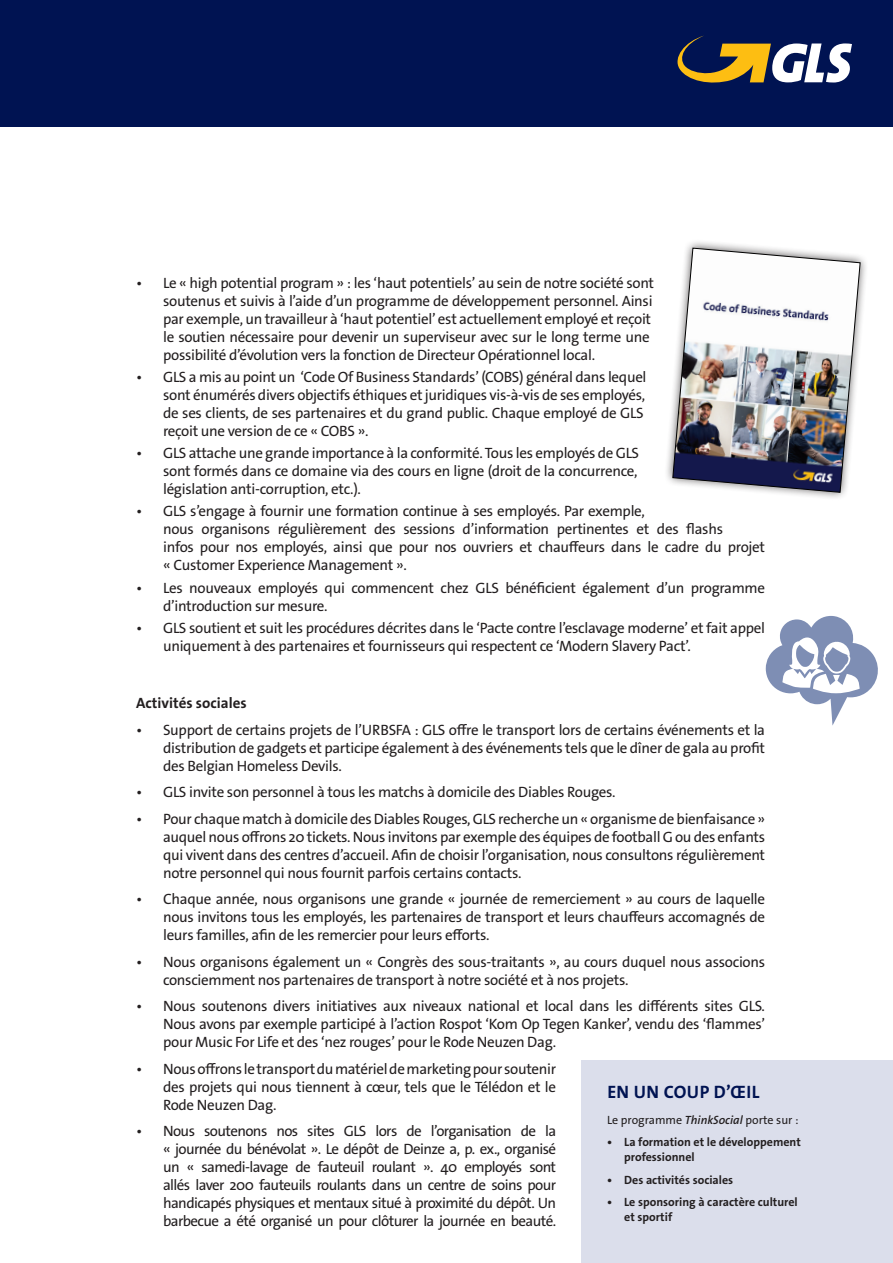
<style>
.page{position:relative;width:893px;height:1263px;background:#fff}
.page>*{position:absolute;margin:0;border:0;box-sizing:border-box;transform-origin:0 0}
.t1{font:700 18px "The Sans GLS";letter-spacing:.02em;color:#001352}
.t2{font:15px/18px "The Sans GLS";letter-spacing:-.02em;color:#231f20;text-align:justify}
.t3{font:700 15px "The Sans GLS";color:#231f20}
.t4{font:700 12px/15px "The Sans GLS";color:#231f20}
.t5{font:12px "The Sans GLS";color:#231f20}
.s1{font-weight:600;font-style:italic}
</style>
<div class="page">
<svg style="left:766px;top:616px;width:112px;height:109px"></svg>
<div style="left:582px;top:1060px;width:311px;height:203px;background:#d7dbe9"></div>
<div style="left:0;top:0;width:893px;height:126px;background:#001352"></div>
<svg style="left:677px;top:36px;width:175px;height:47px"></svg>
<div style="left:664px;top:239px;width:205px;height:262px;background:#231f20;opacity:.75"></div>
<img style="left:673px;top:248px;width:187px;height:244px">
<p class="t2" style="left:163px;top:274px;width:493px;text-align:left;text-indent:-27px">• Le « high potential program » : les ‘haut potentiels’ au sein de notre société sont soutenus et suivis à l’aide d’un programme de développement personnel. Ainsi par exemple, un travailleur à ‘haut potentiel’ est actuellement employé et reçoit le soutien nécessaire pour devenir un superviseur avec sur le long terme une possibilité d’évolution vers la fonction de Directeur Opérationnel local.</p>
<p class="t2" style="left:163px;top:368px;width:485px;text-align:left;text-indent:-27px">• GLS a mis au point un ‘Code Of Business Standards’ (COBS) général dans lequel sont énumérés divers objectifs éthiques et juridiques vis-à-vis de ses employés, de ses clients, de ses partenaires et du grand public. Chaque employé de GLS reçoit une version de ce « COBS ».</p>
<p class="t2" style="left:163px;top:444px;width:478px;text-indent:-27px">• GLS attache une grande importance à la conformité. Tous les employés de GLS sont formés dans ce domaine via des cours en ligne (droit de la concurrence, législation anti-corruption, etc.).</p>
<p class="t2" style="left:163px;top:502px;width:604px;text-align:left;text-indent:-27px">• GLS s’engage à fournir une formation continue à ses employés. Par exemple,<br>nous organisons régulièrement des sessions d’information pertinentes et des flashs<br>infos pour nos employés, ainsi que pour nos ouvriers et chauffeurs dans le cadre du projet « Customer Experience Management ».</p>
<p class="t2" style="left:163px;top:579px;width:604px;text-indent:-27px">• Les nouveaux employés qui commencent chez GLS bénéficient également d’un programme d’introduction sur mesure.</p>
<p class="t2" style="left:163px;top:619px;width:604px;text-indent:-27px">• GLS soutient et suit les procédures décrites dans le ‘Pacte contre l’esclavage moderne’ et fait appel uniquement à des partenaires et fournisseurs qui respectent ce ‘Modern Slavery Pact’.</p>
<p class="t3" style="left:136px;top:693px;width:112px">Activités sociales</p>
<p class="t2" style="left:163px;top:721px;width:604px;text-indent:-27px">• Support de certains projets de l’URBSFA : GLS offre le transport lors de certains événements et la distribution de gadgets et participe également à des événements tels que le dîner de gala au profit des Belgian Homeless Devils.</p>
<p class="t2" style="left:136px;top:783px;width:481px">• GLS invite son personnel à tous les matchs à domicile des Diables Rouges.</p>
<p class="t2" style="left:163px;top:810px;width:604px;text-indent:-27px">• Pour chaque match à domicile des Diables Rouges, GLS recherche un « organisme de bienfaisance » auquel nous offrons 20 tickets. Nous invitons par exemple des équipes de football G ou des enfants qui vivent dans des centres d’accueil. Afin de choisir l’organisation, nous consultons régulièrement notre personnel qui nous fournit parfois certains contacts.</p>
<p class="t2" style="left:163px;top:890px;width:604px;text-indent:-27px">• Chaque année, nous organisons une grande « journée de remerciement » au cours de laquelle nous invitons tous les employés, les partenaires de transport et leurs chauffeurs accomagnés de leurs familles, afin de les remercier pour leurs efforts.</p>
<p class="t2" style="left:163px;top:953px;width:604px;text-indent:-27px">• Nous organisons également un « Congrès des sous-traitants », au cours duquel nous associons consciemment nos partenaires de transport à notre société et à nos projets.</p>
<p class="t2" style="left:163px;top:997px;width:604px;text-indent:-27px">• Nous soutenons divers initiatives aux niveaux national et local dans les différents sites GLS.<br>Nous avons par exemple participé à l’action Rospot ‘Kom Op Tegen Kanker’, vendu des ‘flammes’ pour Music For Life et des ‘nez rouges’ pour le Rode Neuzen Dag.</p>
<p class="t2" style="left:163px;top:1060px;width:395px;text-indent:-27px">• Nous offrons le transport du matériel de marketing pour soutenir des projets qui nous tiennent à cœur, tels que le Télédon et le Rode Neuzen Dag.</p>
<p class="t2" style="left:163px;top:1122px;width:395px;text-indent:-27px">• Nous soutenons nos sites GLS lors de l’organisation de la « journée du bénévolat ». Le dépôt de Deinze a, p. ex., organisé un « samedi-lavage de fauteuil roulant ». 40 employés sont allés laver 200 fauteuils roulants dans un centre de soins pour handicapés physiques et mentaux situé à proximité du dépôt. Un barbecue a été organisé un pour clôturer la journée en beauté.</p>
<p class="t1" style="left:607px;top:1080px;width:154px">EN UN COUP D’ŒIL</p>
<p class="t5" style="left:607px;top:1112px;width:193px">Le programme <span class="s1">ThinkSocial</span> porte sur :</p>
<p class="t4" style="left:624px;top:1135px;width:178px;text-indent:-17px">• La formation et le développement professionnel</p>
<p class="t4" style="left:607px;top:1172px;width:128px">• Des activités sociales</p>
<p class="t4" style="left:624px;top:1194px;width:175px;text-indent:-17px">• Le sponsoring à caractère culturel et sportif</p>
</div>
